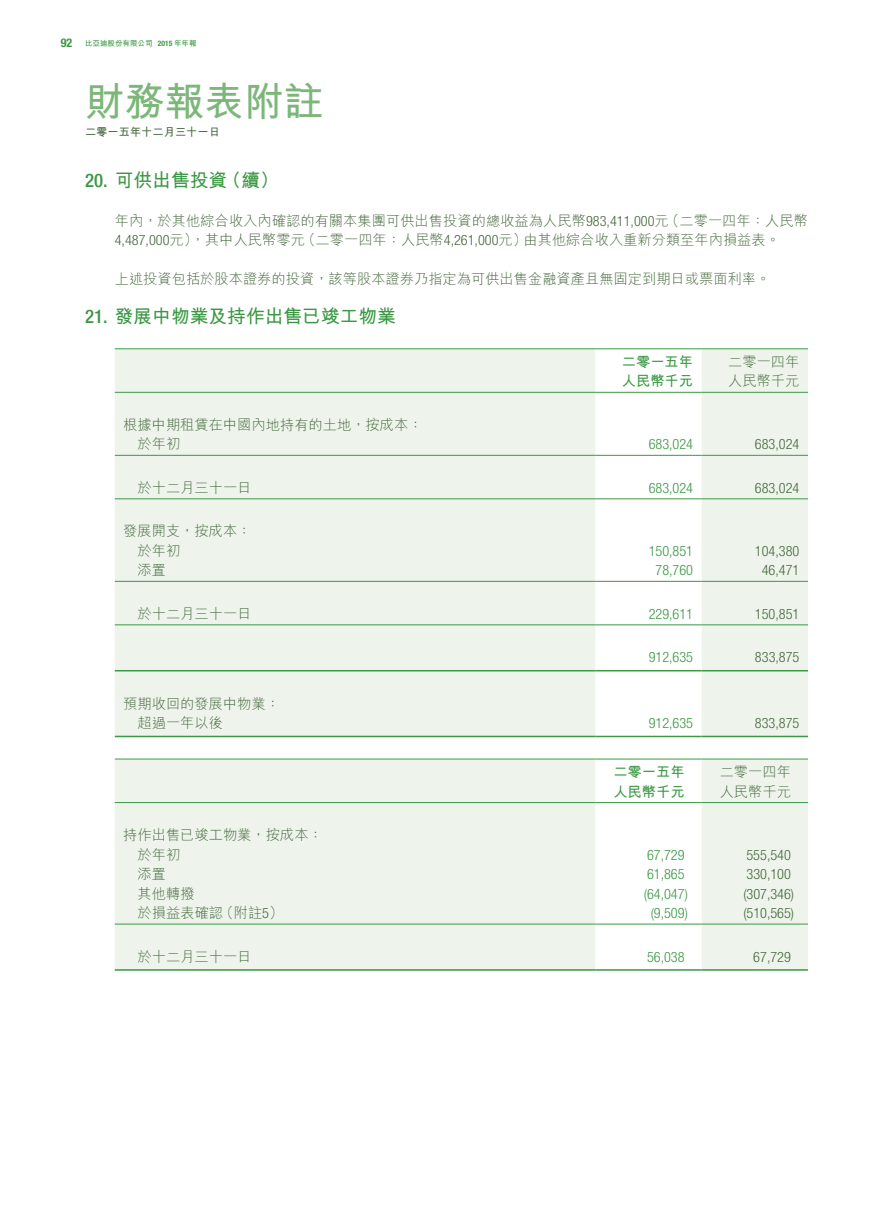
<style>
.page{position:relative;width:893px;height:1212px;background:#fff}
.page>*{position:absolute;margin:0;border:0;box-sizing:border-box;transform-origin:0 0}
.t1{font:700 39.75px "M Hei HK";color:#7cb779}
.t2{font:700 18.75px "M Hei HK";color:#3b9844}
.t3{font:300 14.25px/19.5px "M Hei HK";color:#45683d}
.t4{font:300 condensed 14.25px "Helvetica Neue LT Std";color:#45683d}
.t5{font:300 condensed 14.25px "Helvetica Neue LT Std";color:#3b9844}
.t6{font:700 14.25px "M Hei HK";color:#3b9844}
.t7{font:700 11.25px "M Hei HK";color:#45683d}
.t8{font:700 7.5px "M Hei HK";color:#3b9844}
.s1{font-family:"Helvetica Neue LT Std";font-stretch:condensed;font-size:12px}
.s2{font-family:"Helvetica Neue LT Std";font-stretch:condensed}
.s3{font-family:"Helvetica Neue LT Std";font-weight:500;font-stretch:condensed}
</style>
<div class="page">
<svg style="left:115px;top:349px;width:693px;height:387px;background:#eff4ed"></svg>
<hr style="left:115px;top:348px;width:480px;height:1px;background:#3b9844">
<hr style="left:595px;top:348px;width:107px;height:1px;background:#3b9844">
<hr style="left:702px;top:348px;width:106px;height:1px;background:#3b9844">
<hr style="left:115px;top:392px;width:480px;height:1px;background:#3b9844">
<hr style="left:595px;top:392px;width:107px;height:1px;background:#3b9844">
<hr style="left:702px;top:392px;width:106px;height:1px;background:#3b9844">
<hr style="left:115px;top:455px;width:480px;height:1px;background:#3b9844">
<hr style="left:595px;top:455px;width:107px;height:1px;background:#3b9844">
<hr style="left:702px;top:455px;width:106px;height:1px;background:#3b9844">
<hr style="left:115px;top:498px;width:480px;height:1px;background:#3b9844">
<hr style="left:595px;top:498px;width:107px;height:1px;background:#3b9844">
<hr style="left:702px;top:498px;width:106px;height:1px;background:#3b9844">
<hr style="left:115px;top:581px;width:480px;height:1px;background:#3b9844">
<hr style="left:595px;top:581px;width:107px;height:1px;background:#3b9844">
<hr style="left:702px;top:581px;width:106px;height:1px;background:#3b9844">
<hr style="left:115px;top:624px;width:480px;height:1px;background:#3b9844">
<hr style="left:595px;top:624px;width:107px;height:1px;background:#3b9844">
<hr style="left:702px;top:624px;width:106px;height:1px;background:#3b9844">
<hr style="left:115px;top:670px;width:480px;height:1px;background:#3b9844">
<hr style="left:595px;top:670px;width:107px;height:1px;background:#3b9844">
<hr style="left:702px;top:670px;width:106px;height:1px;background:#3b9844">
<hr style="left:115px;top:736px;width:480px;height:1px;background:#3b9844">
<hr style="left:595px;top:736px;width:107px;height:1px;background:#3b9844">
<hr style="left:702px;top:736px;width:106px;height:1px;background:#3b9844">
<svg style="left:115px;top:760px;width:693px;height:209px;fill:#eef4ec"></svg>
<hr style="left:115px;top:759px;width:480px;height:1px;background:#3b9844">
<hr style="left:595px;top:759px;width:107px;height:1px;background:#3b9844">
<hr style="left:702px;top:759px;width:106px;height:1px;background:#3b9844">
<hr style="left:115px;top:802px;width:480px;height:1px;background:#3b9844">
<hr style="left:595px;top:802px;width:107px;height:1px;background:#3b9844">
<hr style="left:702px;top:802px;width:106px;height:1px;background:#3b9844">
<hr style="left:115px;top:924px;width:480px;height:1px;background:#3b9844">
<hr style="left:595px;top:924px;width:107px;height:1px;background:#3b9844">
<hr style="left:702px;top:924px;width:106px;height:1px;background:#3b9844">
<hr style="left:115px;top:969px;width:480px;height:2px;background:#3b9844">
<hr style="left:595px;top:969px;width:107px;height:2px;background:#3b9844">
<hr style="left:702px;top:969px;width:106px;height:2px;background:#3b9844">
<p class="t8" style="left:61px;top:38px;width:137px"><span class="s1">92</span> 比亞迪股份有限公司 <span class="s2">2015</span> 年年報</p>
<h1 class="t1" style="left:85px;top:73px;width:240px">財務報表附註</h1>
<p class="t7" style="left:85px;top:123px;width:136px">二零一五年十二月三十一日</p>
<h2 class="t2" style="left:85px;top:166px;width:195px"><span class="s3">20.</span> 可供出售投資（續）</h2>
<p class="t3" style="left:115px;top:210px;width:695px">年內，於其他綜合收入內確認的有關本集團可供出售投資的總收益為人民幣<span class="s2">983,411,000</span>元（二零一四年：人民幣<br><span class="s2">4,487,000</span>元），其中人民幣零元（二零一四年：人民幣<span class="s2">4,261,000</span>元）由其他綜合收入重新分類至年內損益表。</p>
<p class="t3" style="left:115px;top:269px;width:657px">上述投資包括於股本證券的投資，該等股本證券乃指定為可供出售金融資產且無固定到期日或票面利率。</p>
<h2 class="t2" style="left:85px;top:303px;width:313px"><span class="s3">21.</span> 發展中物業及持作出售已竣工物業</h2>
<p class="t6" style="left:622px;top:351px;width:73px">二零一五年</p>
<p class="t3" style="left:728px;top:351px;width:73px">二零一四年</p>
<p class="t6" style="left:622px;top:371px;width:73px">人民幣千元</p>
<p class="t3" style="left:728px;top:371px;width:73px">人民幣千元</p>
<p class="t3" style="left:138px;top:414px;width:286px;text-indent:-14px">根據中期租賃在中國內地持有的土地，按成本：於年初</p>
<p class="t5" style="left:649px;top:436px;width:46px">683,024</p>
<p class="t4" style="left:755px;top:436px;width:46px">683,024</p>
<p class="t3" style="left:138px;top:477px;width:115px">於十二月三十一日</p>
<p class="t5" style="left:649px;top:480px;width:46px">683,024</p>
<p class="t4" style="left:755px;top:480px;width:46px">683,024</p>
<p class="t3" style="left:138px;top:521px;width:115px;text-indent:-14px">發展開支，按成本：於年初</p>
<p class="t5" style="left:649px;top:543px;width:46px">150,851</p>
<p class="t4" style="left:755px;top:543px;width:46px">104,380</p>
<p class="t3" style="left:138px;top:560px;width:30px">添置</p>
<p class="t5" style="left:655px;top:562px;width:39px">78,760</p>
<p class="t4" style="left:762px;top:562px;width:39px">46,471</p>
<p class="t3" style="left:138px;top:603px;width:115px">於十二月三十一日</p>
<p class="t5" style="left:649px;top:606px;width:46px">229,611</p>
<p class="t4" style="left:755px;top:606px;width:46px">150,851</p>
<p class="t5" style="left:649px;top:649px;width:46px">912,635</p>
<p class="t4" style="left:755px;top:649px;width:46px">833,875</p>
<p class="t3" style="left:138px;top:693px;width:144px;text-indent:-14px">預期收回的發展中物業：超過一年以後</p>
<p class="t5" style="left:649px;top:715px;width:46px">912,635</p>
<p class="t4" style="left:755px;top:715px;width:46px">833,875</p>
<p class="t6" style="left:613px;top:761px;width:73px">二零一五年</p>
<p class="t3" style="left:720px;top:761px;width:73px">二零一四年</p>
<p class="t6" style="left:613px;top:781px;width:73px">人民幣千元</p>
<p class="t3" style="left:720px;top:781px;width:73px">人民幣千元</p>
<p class="t3" style="left:138px;top:824px;width:187px;text-indent:-14px">持作出售已竣工物業，按成本：於年初</p>
<p class="t5" style="left:647px;top:846px;width:39px">67,729</p>
<p class="t4" style="left:746px;top:846px;width:46px">555,540</p>
<p class="t3" style="left:138px;top:863px;width:30px">添置</p>
<p class="t5" style="left:647px;top:866px;width:39px">61,865</p>
<p class="t4" style="left:746px;top:866px;width:46px">330,100</p>
<p class="t3" style="left:138px;top:883px;width:58px">其他轉撥</p>
<p class="t5" style="left:644px;top:885px;width:45px">(64,047)</p>
<p class="t4" style="left:743px;top:885px;width:52px">(307,346)</p>
<p class="t3" style="left:138px;top:902px;width:147px">於損益表確認（附註<span class="s2">5</span>）</p>
<p class="t5" style="left:651px;top:905px;width:39px">(9,509)</p>
<p class="t4" style="left:743px;top:905px;width:52px">(510,565)</p>
<p class="t3" style="left:138px;top:946px;width:116px">於十二月三十一日</p>
<p class="t5" style="left:647px;top:948px;width:39px">56,038</p>
<p class="t4" style="left:753px;top:948px;width:39px">67,729</p>
</div>
